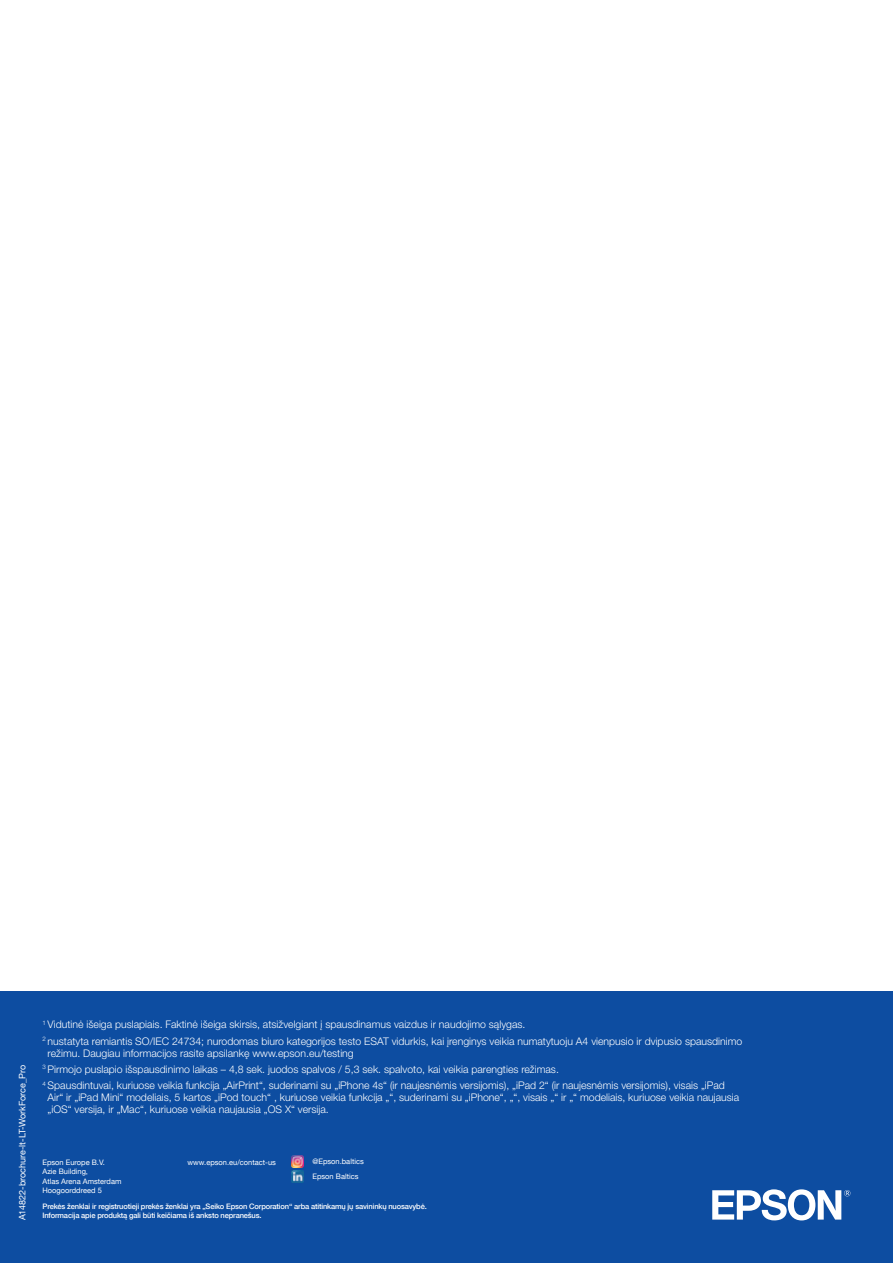
<style>
.page{position:relative;width:893px;height:1263px;background:#fff}
.page>*{position:absolute;margin:0;border:0;box-sizing:border-box;transform-origin:0 0}
.t1{font:300 10.5px/12px "Helvetica Neue LT Pro";color:#fff}
.t2{font:9px "Helvetica Neue";color:#fff}
.t3{font:500 7.5px "Helvetica Neue LT Com";letter-spacing:-.02em;color:#fff}
.t4{font:7.5px "Helvetica Neue LT Com";color:#fff}
</style>
<div class="page">
<div style="left:0;top:991px;width:893px;height:272px;background:#0d4da1"></div>
<svg style="left:291px;top:1156px;width:12px;height:26px"></svg>
<svg style="left:712px;top:1189px;width:138px;height:31px"></svg>
<p class="t2" style="left:16px;top:1220px;width:157px;rotate:-90deg">A14822-brochure-lt-LT-WorkForce_Pro</p>
<p class="t1" style="left:43px;top:1018px;width:484px"><sup>1</sup> Vidutinė išeiga puslapiais. Faktinė išeiga skirsis, atsižvelgiant į spausdinamus vaizdus ir naudojimo sąlygas.</p>
<p class="t1" style="left:48px;top:1035px;width:696px;text-indent:-5px"><sup>2</sup> nustatyta remiantis SO/IEC 24734; nurodomas biuro kategorijos testo ESAT vidurkis, kai įrenginys veikia numatytuoju A4 vienpusio ir dvipusio spausdinimo režimu. Daugiau informacijos rasite apsilankę www.epson.eu/testing</p>
<p class="t1" style="left:43px;top:1063px;width:518px"><sup>3</sup> Pirmojo puslapio išspausdinimo laikas – 4,8 sek. juodos spalvos / 5,3 sek. spalvoto, kai veikia parengties režimas.</p>
<p class="t1" style="left:48px;top:1079px;width:693px;text-indent:-5px"><sup>4</sup> Spausdintuvai, kuriuose veikia funkcija „AirPrint“, suderinami su „iPhone 4s“ (ir naujesnėmis versijomis), „iPad 2“ (ir naujesnėmis versijomis), visais „iPad<br>Air“ ir „iPad Mini“ modeliais, 5 kartos „iPod touch“ , kuriuose veikia funkcija „“, suderinami su „iPhone“, „“, visais „“ ir „“ modeliais, kuriuose veikia naujausia „iOS“ versija, ir „Mac“, kuriuose veikia naujausia „OS X“ versija.</p>
<p class="t4" style="left:313px;top:1157px;width:53px">@Epson.baltics</p>
<p class="t4" style="left:313px;top:1171px;width:47px">Epson Baltics</p>
<p class="t4" style="left:43px;top:1157px;width:64px">Epson Europe B.V.</p>
<p class="t4" style="left:188px;top:1157px;width:90px">www.epson.eu/contact-us</p>
<p class="t4" style="left:43px;top:1167px;width:47px">Azie Building,</p>
<p class="t4" style="left:43px;top:1176px;width:80px">Atlas Arena Amsterdam</p>
<p class="t4" style="left:43px;top:1186px;width:61px">Hoogoorddreed 5</p>
<p class="t3" style="left:43px;top:1202px;width:386px">Prekės ženklai ir registruotieji prekės ženklai yra „Seiko Epson Corporation“ arba atitinkamų jų savininkų nuosavybė.</p>
<p class="t3" style="left:43px;top:1211px;width:221px">Informacija apie produktą gali būti keičiama iš anksto nepranešus.</p>
</div>
